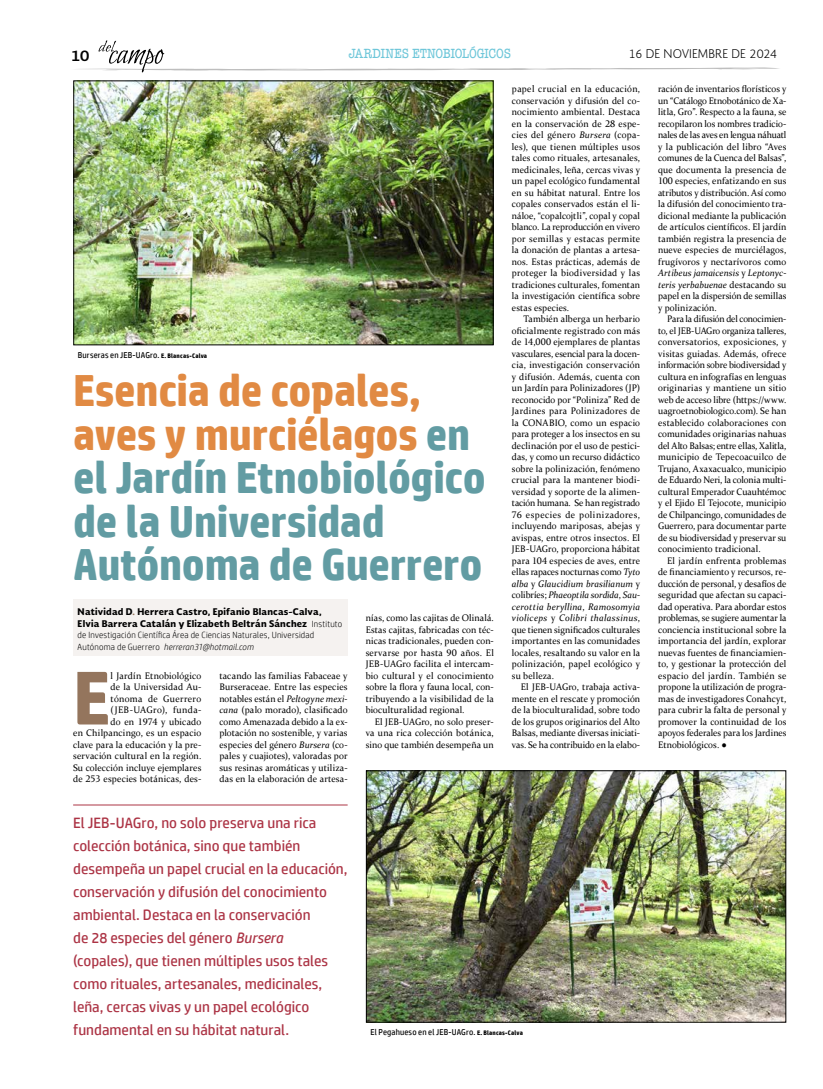
<style>
.page{position:relative;width:823px;height:1089px;background:#fff}
.page>*{position:absolute;margin:0;border:0;box-sizing:border-box;transform-origin:0 0}
.t1{font:700 75.9px "HP Simplified";color:#94755d;scale:.95 1}
.t2{font:700 45px/43.5px "HP Simplified";letter-spacing:-.01em;color:#629ca3;scale:.95 1}
.t3{font:15px/23px "HP Simplified";color:#ac3445}
.t4{font:700 14.4px "Soberana Sans";color:#000;scale:1.06 1}
.t5{font:500 condensed 14px "American Typew LH";color:#6dc6d9;scale:1.1 1}
.t6{font:300 11.7px "Soberana Sans";letter-spacing:.005em;color:#000}
.t7{font:9.5px/11.5px "Constantia";letter-spacing:.01em;color:#000;text-align:justify;scale:.95 1}
.t8{font:9.5px/11.5px "Constantia";letter-spacing:.01em;color:#000;text-align:justify;scale:.94 1}
.t9{font:9.5px/11.5px "Constantia";letter-spacing:.01em;color:#000;text-align:right;scale:.96 1}
.t10{font:300 9px/11.5px "HP Simplified";letter-spacing:.025em;color:#000;scale:.95 1}
.t11{font:900 9px/11.5px "Soberana Sans";letter-spacing:.025em;color:#000;scale:.95 1}
.t12{font:8.5px "HP Simplified";letter-spacing:.015em;color:#000;scale:.95 1}
.s1{font-weight:700;font-size:6.5px}
.s2{color:#e18a43}
.s3{font-family:"HP Simplified";font-weight:700;color:#94755d}
.s4{font-family:"HP Simplified";font-weight:300}
.s5{font-style:italic}
.s6{font-family:"Arial"}
</style>
<div class="page">
<svg style="left:79px;top:40px;width:700px;height:32px"></svg>
<div style="left:73px;top:599px;width:274px;height:57px;background:#f5f2f0"></div>
<img style="left:75px;top:82px;width:416px;height:261px">
<div style="left:73px;top:80px;width:420px;height:265px;border:1px solid #000"></div>
<img style="left:368px;top:772px;width:415px;height:249px">
<div style="left:366px;top:770px;width:419px;height:253px;border:1px solid #000"></div>
<hr style="left:73px;top:804px;width:274px;height:2px;background:#ac3445">
<h3 class="t4" style="left:71px;top:46px;width:19px">10</h3>
<h3 class="t5" style="left:348px;top:45px;width:149px">JARDINES ETNOBIOLÓGICOS</h3>
<p class="t6" style="left:628px;top:46px;width:150px">16 DE NOVIEMBRE DE 2024</p>
<p class="t12" style="left:78px;top:350px;width:137px">Burseras en JEB-UAGro. <span class="s1">E. Blancas-Calva</span></p>
<h2 class="t2" style="left:73px;top:368px;width:435px"><span class="s2">Esencia de copales, aves y murciélagos</span> en el Jardín Etnobiológico de la Universidad<br>Autónoma de Guerrero</h2>
<p class="t11" style="left:78px;top:606px;width:280px">Natividad D<span class="s3">.</span> Herrera Castro, Epifanio Blancas-Calva,<br>Elvia Barrera Catalán y Elizabeth Beltrán Sánchez <span class="s4">Instituto</span></p>
<p class="t10" style="left:78px;top:629px;width:250px">de Investigación Científica Área de Ciencias Naturales, Universidad<br>Autónoma de Guerrero <span class="s5">herreran31@hotmail.com</span></p>
<h1 class="t1" style="left:73px;top:653px;width:41px">E</h1>
<p class="t7" style="left:365px;top:612px;width:136px">nías, como las cajitas de Olinalá.<br>Estas cajitas, fabricadas con téc&shy;nicas tradicionales, pueden con&shy;servarse por hasta 90 años. El JEB-UAGro facilita el intercam&shy;bio cultural y el conocimiento sobre la flora y fauna local, con&shy;tribuyendo a la visibilidad de la bioculturalidad regional.</p>
<p class="t7" style="left:365px;top:715px;width:136px;text-indent:9px">El JEB-UAGro, no solo preser&shy;va una rica colección botánica, sino que también desempeña un</p>
<p class="t9" style="left:73px;top:669px;width:135px">l Jardín Etnobiológico<br>de la Universidad Au-<br>tónoma de Guerrero (JEB-UAGro), funda-<br>do en 1974 y ubicado<br>en Chilpancingo, es un espacio clave para la educación y la pre&shy;servación cultural en la región.<br>Su colección incluye ejemplares de 253 especies botánicas, des-</p>
<p class="t9" style="left:219px;top:669px;width:135px;text-align:justify">tacando las familias Fabaceae y Burseraceae. Entre las especies notables están el <span class="s5">Peltogyne mexi&shy;cana</span> (palo morado), clasificado como Amenazada debido a la ex&shy;plotación no sostenible, y varias especies del género <span class="s5">Bursera</span> (co&shy;pales y cuajiotes), valoradas por sus resinas aromáticas y utiliza&shy;das en la elaboración de artesa-</p>
<p class="t7" style="left:511px;top:83px;width:136px">papel crucial en la educación, conservación y difusión del co&shy;nocimiento ambiental. Destaca en la conservación de 28 espe&shy;cies del género <span class="s5">Bursera</span> (copa&shy;les), que tienen múltiples usos tales como rituales, artesanales, medicinales, leña, cercas vivas y un papel ecológico fundamental en su hábitat natural. Entre los copales conservados están el li&shy;náloe, “copalcojtli”, copal y copal blanco. La reproducción en vivero por semillas y estacas permite la donación de plantas a artesa&shy;nos. Estas prácticas, además de proteger la biodiversidad y las tradiciones culturales, fomentan la investigación científica sobre estas especies.</p>
<p class="t7" style="left:511px;top:313px;width:136px;text-indent:11px">También alberga un herbario oficialmente registrado con más de 14,000 ejemplares de plantas vasculares, esencial para la docen&shy;cia, investigación conservación y difusión. Además, cuenta con un Jardín para Polinizadores (JP) reconocido por “Poliniza” Red de Jardines para Polinizadores de la CONABIO, como un espacio para proteger a los insectos en su declinación por el uso de pestici&shy;das, y como un recurso didáctico sobre la polinización, fenómeno crucial para la mantener biodi&shy;versidad y soporte de la alimen&shy;tación humana. Se han registrado 76 especies de polinizadores, incluyendo mariposas, abejas y avispas, entre otros insectos. El JEB-UAGro, proporciona hábitat para 104 especies de aves, entre ellas rapaces nocturnas como <span class="s5">Tyto alba</span> y <span class="s5">Glaucidium brasilianum</span> y colibríes; <span class="s5">Phaeoptila sordida</span>, <span class="s5">Sau&shy;cerottia beryllina</span>, <span class="s5">Ramosomyia violiceps</span> y <span class="s5">Colibri thalassinus</span>, que tienen significados culturales importantes en las comunidades locales, resaltando su valor en la polinización, papel ecológico y su belleza.</p>
<p class="t7" style="left:511px;top:681px;width:136px;text-indent:9px">El JEB-UAGro, trabaja activa&shy;mente en el rescate y promoción de la bioculturalidad, sobre todo de los grupos originarios del Alto Balsas, mediante diversas iniciati&shy;vas. Se ha contribuido en la elabo-</p>
<p class="t3" style="left:73px;top:811px;width:276px">El JEB-UAGro, no solo preserva una rica colección botánica, sino que también desempeña un papel crucial en la educación, conservación y difusión del conocimiento ambiental. Destaca en la conservación<br>de 28 especies del género <span class="s5">Bursera<br></span>(copales), que tienen múltiples usos tales como rituales, artesanales, medicinales, leña, cercas vivas y un papel ecológico fundamental en su hábitat natural.</p>
<p class="t12" style="left:370px;top:1027px;width:162px">El Pegahueso en el JEB-UAGro. <span class="s1">E. Blancas-Calva</span></p>
<p class="t7" style="left:657px;top:83px;width:136px">ración de inventarios florísticos y un “Catálogo Etnobotánico de Xa&shy;litla, Gro”. Respecto a la fauna, se recopilaron los nombres tradicio&shy;nales de las aves en lengua náhuatl y la publicación del libro “Aves comunes de la Cuenca del Balsas”, que documenta la presencia de 100 especies, enfatizando en sus atributos y distribución. Así como la difusión del conocimiento tra&shy;dicional mediante la publicación de artículos científicos. El jardín también registra la presencia de nueve especies de murciélagos, frugívoros y nectarívoros como <span class="s5">Artibeus jamaicensis</span> y <span class="s5">Leptonyc&shy;teris yerbabuenae</span> destacando su papel en la dispersión de semillas y polinización.</p>
<p class="t8" style="left:657px;top:313px;width:138px;text-indent:9px">Para la difusión del conocimien&shy;to, el JEB-UAGro organiza talleres, conversatorios, exposiciones, y visitas guiadas. Además, ofrece información sobre biodiversidad y cultura en infografías en lenguas originarias y mantiene un sitio web de acceso libre (https://www. uagroetnobiologico.com). Se han establecido colaboraciones con comunidades originarias nahuas del Alto Balsas; entre ellas, Xalitla, municipio de Tepecoacuilco de Trujano, Axaxacualco, municipio de Eduardo Neri, la colonia multi&shy;cultural Emperador Cuauhtémoc y el Ejido El Tejocote, municipio de Chilpancingo, comunidades de Guerrero, para documentar parte de su biodiversidad y preservar su conocimiento tradicional.</p>
<p class="t7" style="left:657px;top:554px;width:136px;text-indent:9px">El jardín enfrenta problemas de financiamiento y recursos, re&shy;ducción de personal, y desafíos de seguridad que afectan su capaci&shy;dad operativa. Para abordar estos problemas, se sugiere aumentar la conciencia institucional sobre la importancia del jardín, explorar nuevas fuentes de financiamien&shy;to, y gestionar la protección del espacio del jardín. También se propone la utilización de progra&shy;mas de investigadores Conahcyt, para cubrir la falta de personal y promover la continuidad de los apoyos federales para los Jardines Etnobiológicos. <span class="s6">●</span></p>
</div>
